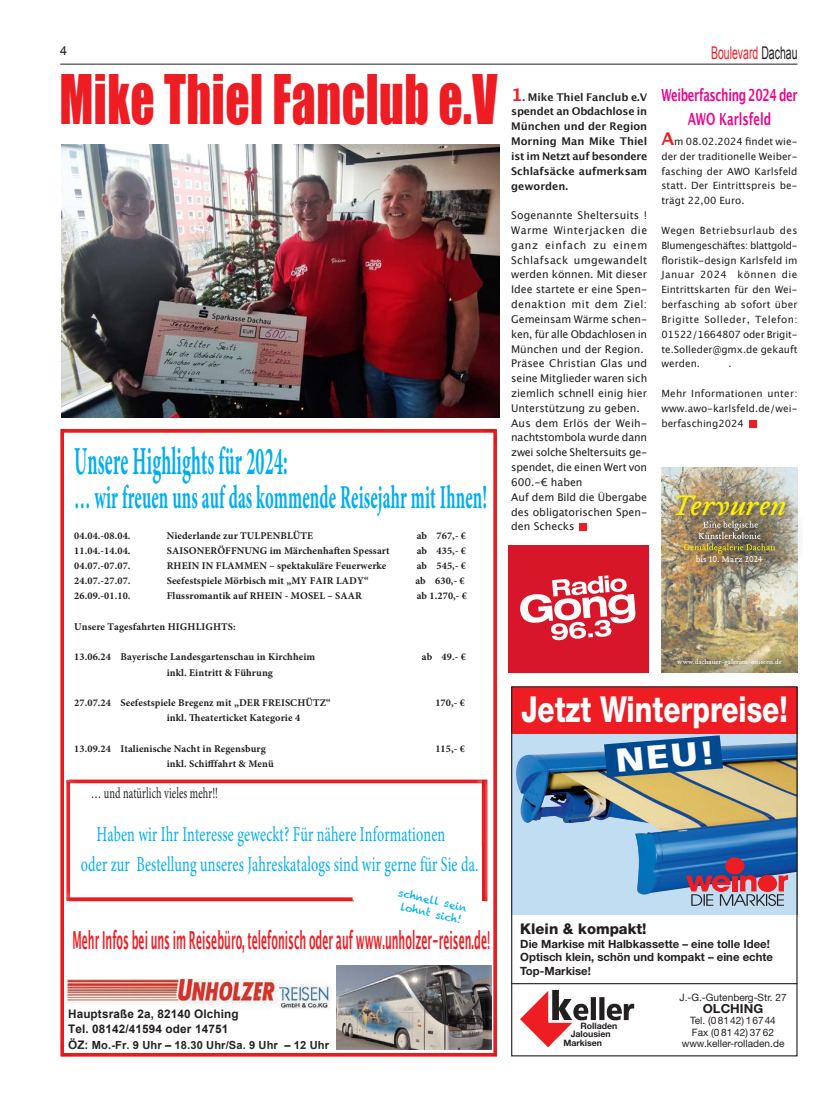
<style>
.page{position:relative;width:833px;height:1117px;background:#fff}
.page>*{position:absolute;margin:0;border:0;box-sizing:border-box;transform-origin:0 0}
.Fließsatz_ohne_Lücke_Claudia{font:62.75px "Impact";letter-spacing:.01em;color:#ee1d23;scale:.76 1}
.t1{font:700 39.75px "Minion Pro";letter-spacing:.01em;color:#00aeef;scale:.45 1}
.t2{font:800 35.88px "Helvetica Neue";color:#fff;scale:.78 1}
.t3{font:700 33.38px "Minion Pro";letter-spacing:.01em;color:#00aeef;scale:.5 1}
.t4{font:900 33px "Frutiger";color:#fff;scale:1.12 1}
.t5{font:italic 31.5px "Tribute";color:#fcf004}
.t6{font:700 24.75px "Lucida Grande";color:#ee1d23;scale:.42 1}
.t7{font:21.25px/30.4px "Minion Pro";letter-spacing:.01em;color:#00aeef;scale:.67 1}
.t8{font:17.5px "Arial";color:#ee1d23;scale:.6 1}
.Blocksatz_ohne_Lücken_Claudia{font:700 16.62px/24.8px "Lucida Grande";letter-spacing:-.03em;color:#ed028c;text-align:center;scale:.68 1}
.t9{font:15.38px "Minion Pro";letter-spacing:.01em;color:#231f20;scale:.67 1}
.t10{font:800 14.75px "Helvetica Neue";color:#231f20}
.t11{font:12.5px "Arial";color:#231f20}
.t12{font:700 12.38px "Helvetica Neue";color:#231f20;scale:1.04 1}
.t13{font:700 11.75px/15.5px "Arial";letter-spacing:.01em;color:#231f20}
.t14{font:700 11.38px/13.6px "Helvetica Neue";color:#231f20}
.t15{font:700 11.12px "Arial";letter-spacing:.01em;color:#231f20}
.Fließsatz_ohne_Lücke_Claudia-2{font:10.62px/14.8px "Lucida Grande";color:#231f20;text-align:justify}
.Fließsatz_ohne_Lücke_Claudia-3{font:700 10.62px/14.8px "Lucida Grande";color:#231f20;text-align:justify}
.t16{font:10.38px/12.9px "Chalkduster";color:#00aeef;text-align:center}
.t17{font:700 10.25px "Minion Pro";letter-spacing:.01em;color:#231f20}
.t18{font:10.12px/11.2px "Helvetica Neue";color:#231f20;text-align:center}
.Blocksatz_ohne_Lücken_Claudia-2{font:10px/14.8px "Lucida Grande";color:#231f20;text-align:justify}
.t19{font:9.38px "Tribute Roman";color:#fff}
.t20{font:700 8.75px "Helvetica Neue";color:#231f20}
.t21{font:700 7.75px "Helvetica Neue";color:#231f20;scale:1.2 1}
.t22{font:7px "Tribute Roman";color:#fff}
.s1{color:#231f20}
.s2{font-size:11.75px}
.s3{font-size:17.5px;color:#ee1d23}
.s4{font-weight:700;font-size:17.5px;color:#ee1d23}
</style>
<div class="page">
<img style="left:61px;top:144px;width:438px;height:273px">
<div style="left:511px;top:686px;width:286px;height:48px;background:#ee1d23"></div>
<svg style="left:513px;top:734px;width:282px;height:180px;background:#86a1b5"></svg>
<div style="left:511px;top:686px;width:286px;height:370px;border:1px solid #231f20"></div>
<img style="left:520px;top:991px;width:31px;height:56px">
<img style="left:552px;top:989px;width:83px;height:31px">
<svg style="left:551px;top:1020px;width:78px;height:25px"></svg>
<hr style="left:511px;top:982px;width:286px;height:1px;background:#231f20">
<div style="left:59px;top:427px;width:439px;height:630px;background:#231f20;opacity:.5"></div>
<div style="left:508px;top:545px;width:141px;height:127px;background:#d71729"></div>
<svg style="left:520px;top:575px;width:116px;height:65px"></svg>
<div style="left:579px;top:523px;width:7px;height:7px;background:#ee1d23"></div>
<div style="left:749px;top:420px;width:7px;height:7px;background:#ee1d23"></div>
<img style="left:661px;top:467px;width:137px;height:184px">
<img style="left:720px;top:480px;width:44px;height:3px">
<img style="left:798px;top:530px;width:2px;height:19px">
<img style="left:661px;top:554px;width:137px;height:64px">
<img style="left:681px;top:554px;width:117px;height:40px">
<img style="left:720px;top:483px;width:78px;height:31px">
<img style="left:661px;top:483px;width:59px;height:31px">
<img style="left:764px;top:483px;width:34px;height:25px">
<img style="left:661px;top:514px;width:17px;height:40px">
<img style="left:678px;top:514px;width:120px;height:40px">
<img style="left:703px;top:520px;width:54px;height:7px">
<img style="left:698px;top:532px;width:58px;height:7px">
<img style="left:684px;top:543px;width:82px;height:7px">
<img style="left:661px;top:651px;width:137px;height:1px">
<img style="left:661px;top:652px;width:137px;height:21px">
<div style="left:475px;top:771px;width:20px;height:137px;background:#e97275"></div>
<div style="left:473px;top:771px;width:20px;height:137px;background:#fff"></div>
<div style="left:481px;top:777px;width:6px;height:124px;background:#231f20;opacity:.5"></div>
<hr style="left:60px;top:64px;width:737px;height:1px;background:#231f20">
<p class="t11" style="left:60px;top:43px;width:8px">4</p>
<h3 class="t8" style="left:711px;top:41px;width:145px">Boulevard <span class="s1">Dachau</span></h3>
<p class="Fließsatz_ohne_Lücke_Claudia" style="left:59px;top:51px;width:578px">Mike Thiel Fanclub e.V</p>
<p class="t1" style="left:74px;top:433px;width:476px">Unsere Highlights für 2024:</p>
<p class="t3" style="left:74px;top:474px;width:827px">… wir freuen uns auf das kommende Reisejahr mit Ihnen!</p>
<p class="t17" style="left:74px;top:528px;width:58px">04.04.-08.04.</p>
<p class="t17" style="left:167px;top:528px;width:148px">Niederlande zur TULPENBLÜTE</p>
<p class="t17" style="left:417px;top:528px;width:51px">ab 767,- €</p>
<p class="t17" style="left:74px;top:543px;width:58px">11.04.-14.04.</p>
<p class="t17" style="left:167px;top:543px;width:224px">SAISONERÖFFNUNG im Märchenhaften Spessart</p>
<p class="t17" style="left:417px;top:543px;width:51px">ab 435,- €</p>
<p class="t17" style="left:74px;top:558px;width:58px">04.07.-07.07.</p>
<p class="t17" style="left:167px;top:558px;width:221px">RHEIN IN FLAMMEN – spektakuläre Feuerwerke</p>
<p class="t17" style="left:417px;top:558px;width:51px">ab 545,- €</p>
<p class="t17" style="left:74px;top:573px;width:58px">24.07.-27.07.</p>
<p class="t17" style="left:167px;top:573px;width:203px">Seefestspiele Mörbisch mit „MY FAIR LADY“</p>
<p class="t17" style="left:415px;top:573px;width:51px">ab 630,- €</p>
<p class="t17" style="left:74px;top:589px;width:58px">26.09.-01.10.</p>
<p class="t17" style="left:167px;top:589px;width:197px">Flussromantik auf RHEIN - MOSEL – SAAR</p>
<p class="t17" style="left:417px;top:589px;width:52px">ab 1.270,- €</p>
<p class="t17" style="left:74px;top:619px;width:163px">Unsere Tagesfahrten HIGHLIGHTS:</p>
<p class="t17" style="left:74px;top:649px;width:242px">13.06.24 Bayerische Landesgartenschau in Kirchheim</p>
<p class="t17" style="left:422px;top:649px;width:46px">ab 49.- €</p>
<p class="t17" style="left:167px;top:665px;width:108px">inkl. Eintritt &amp; Führung</p>
<p class="t17" style="left:74px;top:695px;width:258px">27.07.24 Seefestspiele Bregenz mit „DER FREISCHÜTZ“</p>
<p class="t17" style="left:435px;top:695px;width:31px">170,- €</p>
<p class="t17" style="left:167px;top:710px;width:135px">inkl. Theaterticket Kategorie 4</p>
<p class="t17" style="left:74px;top:741px;width:193px">13.09.24 Italienische Nacht in Regensburg</p>
<p class="t17" style="left:435px;top:741px;width:31px">115,- €</p>
<p class="t17" style="left:167px;top:756px;width:109px">inkl. Schifffahrt &amp; Menü</p>
<p class="t9" style="left:91px;top:782px;width:191px">… und natürlich vieles mehr!!</p>
<p class="t7" style="left:81px;top:818px;width:594px;text-indent:16px">Haben wir Ihr Interesse geweckt? Für nähere Informationen<br>oder zur Bestellung unseres Jahreskatalogs sind wir gerne für Sie da.</p>
<p class="t16" style="left:400px;top:885px;width:72px;rotate:13deg">schnell sein lohnt sich!</p>
<p class="t6" style="left:72px;top:919px;width:996px">Mehr Infos bei uns im Reisebüro, telefonisch oder auf www.unholzer-reisen.de!</p>
<p class="t13" style="left:68px;top:1005px;width:172px">Hauptsraße 2a, 82140 Olching<br>Tel. 08142/41594 oder 14751</p>
<p class="t15" style="left:68px;top:1037px;width:262px"><span class="s2">ÖZ:</span> Mo.-Fr. 9 Uhr – 18.30 Uhr/Sa. 9 Uhr – 12 Uhr</p>
<p class="Fließsatz_ohne_Lücke_Claudia-3" style="left:511px;top:89px;width:138px"><span class="s3">1</span>. Mike Thiel Fanclub e.V spendet an Obdachlose in München und der Region</p>
<p class="Fließsatz_ohne_Lücke_Claudia-3" style="left:511px;top:134px;width:138px">Morning Man Mike Thiel ist im Netzt auf besondere Schlafsäcke aufmerksam geworden.</p>
<p class="Fließsatz_ohne_Lücke_Claudia-2" style="left:511px;top:208px;width:138px">Sogenannte Sheltersuits !<br>Warme Winterjacken die ganz einfach zu einem Schlafsack umgewandelt werden können. Mit dieser Idee startete er eine Spen&shy;denaktion mit dem Ziel:<br>Gemeinsam Wärme schen&shy;ken, für alle Obdachlosen in München und der Region.</p>
<p class="Fließsatz_ohne_Lücke_Claudia-2" style="left:511px;top:356px;width:138px">Präsee Christian Glas und seine Mitglieder waren sich ziemlich schnell einig hier Unterstützung zu geben.</p>
<p class="Fließsatz_ohne_Lücke_Claudia-2" style="left:511px;top:415px;width:138px">Aus dem Erlös der Weih&shy;nachtstombola wurde dann zwei solche Sheltersuits ge&shy;spendet, die einen Wert von 600.-€ haben</p>
<p class="Fließsatz_ohne_Lücke_Claudia-2" style="left:511px;top:489px;width:138px">Auf dem Bild die Übergabe des obligatorischen Spen&shy;den Schecks</p>
<p class="Blocksatz_ohne_Lücken_Claudia" style="left:661px;top:82px;width:202px">Weiberfasching 2024 der<br>AWO Karlsfeld</p>
<p class="Blocksatz_ohne_Lücken_Claudia-2" style="left:661px;top:134px;width:138px"><span class="s4">A</span>m 08.02.2024 findet wie&shy;der der traditionelle Weiber&shy;fasching der AWO Karlsfeld statt. Der Eintrittspreis be&shy;trägt 22,00 Euro.</p>
<p class="Blocksatz_ohne_Lücken_Claudia-2" style="left:661px;top:223px;width:138px">Wegen Betriebsurlaub des Blumengeschäftes: blattgold&shy;floristik-design Karlsfeld im Januar 2024 können die Eintrittskarten für den Wei&shy;berfasching ab sofort über Brigitte Solleder, Telefon:<br>01522/1664807 oder Brigit&shy;te.Solleder@gmx.de gekauft werden.</p>
<p class="Blocksatz_ohne_Lücken_Claudia-2" style="left:728px;top:356px;width:5px">.</p>
<p class="Blocksatz_ohne_Lücken_Claudia-2" style="left:661px;top:386px;width:138px">Mehr Informationen unter: www.awo-karlsfeld.de/wei&shy;berfasching2024</p>
<p class="t5" style="left:672px;top:483px;width:115px">Tervuren</p>
<p class="t19" style="left:696px;top:552px;width:69px">bis 10. März 2024</p>
<p class="t22" style="left:677px;top:656px;width:106px">www.dachauer-galerien-museen.de</p>
<p class="t2" style="left:521px;top:687px;width:343px">Jetzt Winterpreise!</p>
<p class="t4" style="left:614px;top:739px;width:91px;rotate:-4deg">NEU!</p>
<p class="t10" style="left:520px;top:919px;width:128px">Klein &amp; kompakt!</p>
<p class="t14" style="left:520px;top:936px;width:254px">Die Markise mit Halbkassette – eine tolle Idee!<br>Optisch klein, schön und kompakt – eine echte<br>Top-Markise!</p>
<p class="t20" style="left:580px;top:1019px;width:38px">Rolladen</p>
<p class="t20" style="left:570px;top:1028px;width:42px">Jalousien</p>
<p class="t20" style="left:563px;top:1037px;width:40px">Markisen</p>
<p class="t21" style="left:578px;top:1022px;width:34px">Rolläden</p>
<p class="t21" style="left:570px;top:1030px;width:37px">Jalousien</p>
<p class="t21" style="left:562px;top:1039px;width:36px">Markisen</p>
<p class="t18" style="left:679px;top:990px;width:109px">J.-G.-Gutenberg-Str. 27</p>
<p class="t12" style="left:703px;top:1000px;width:59px">OLCHING</p>
<p class="t18" style="left:681px;top:1014px;width:104px">Tel. (0 8142) 16744<br>Fax (0 81 42) 37 62 www.keller-rolladen.de</p>
</div>
